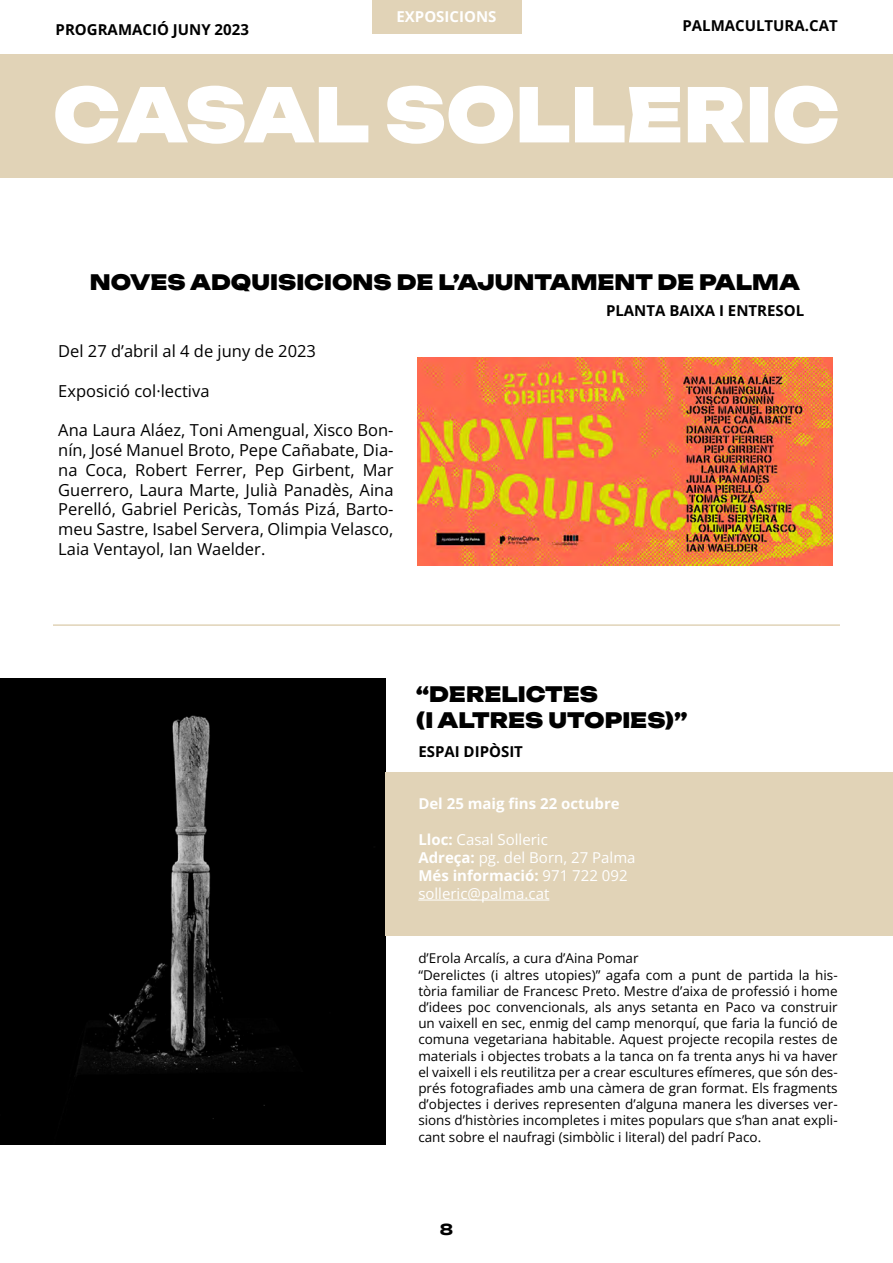
<style>
.page{position:relative;width:893px;height:1263px;background:#fff}
.page>*{position:absolute;margin:0;border:0;box-sizing:border-box;transform-origin:0 0}
.t1{font:900 21px/25.2px "Unbounded";color:#000}
.t2{font:16.5px/19.8px "Open Sans";color:#000;text-align:justify}
.t3{font:15px/18px "Open Sans";color:#fff}
.t4{font:700 15px "Open Sans";color:#000}
.t5{font:700 15px "Open Sans";color:#fff}
.t6{font:700 15px "Unbounded";color:#000}
.t7{font:13.5px/16.2px "Open Sans";color:#000}
.s1{font-weight:700}
</style>
<div class="page">
<div style="left:0;top:54px;width:893px;height:124px;background:#e1d3b7"></div>
<svg style="left:55px;top:86px;width:783px;height:58px;fill:#fff"></svg>
<img style="left:0;top:679px;width:386px;height:465px">
<div style="left:372px;top:0;width:149px;height:34px;background:#e1d3b7"></div>
<div style="left:386px;top:772px;width:507px;height:163px;background:#e1d3b7"></div>
<hr style="left:418px;top:900px;width:131px;height:1px;background:#fff">
<img style="left:417px;top:358px;width:415px;height:207px">
<hr style="left:53px;top:624px;width:787px;height:2px;background:#e1d3b7">
<p class="t5" style="left:397px;top:6px;width:101px">EXPOSICIONS</p>
<p class="t4" style="left:56px;top:19px;width:195px">PROGRAMACIÓ JUNY 2023</p>
<p class="t4" style="left:682px;top:15px;width:157px">PALMACULTURA.CAT</p>
<h1 class="t1" style="left:90px;top:268px;width:712px">NOVES ADQUISICIONS DE L’AJUNTAMENT DE PALMA</h1>
<p class="t2" style="left:58px;top:341px;width:259px">Del 27 d’abril al 4 de juny de 2023</p>
<p class="t2" style="left:58px;top:380px;width:153px">Exposició col·lectiva</p>
<p class="t2" style="left:58px;top:420px;width:337px">Ana Laura Aláez, Toni Amengual, Xisco Bon&shy;nín, José Manuel Broto, Pepe Cañabate, Dia&shy;na Coca, Robert Ferrer, Pep Girbent, Mar Guerrero, Laura Marte, Julià Panadès, Aina Perelló, Gabriel Pericàs, Tomás Pizá, Barto&shy;meu Sastre, Isabel Servera, Olimpia Velasco, Laia Ventayol, Ian Waelder.</p>
<p class="t4" style="left:606px;top:300px;width:200px">PLANTA BAIXA I ENTRESOL</p>
<h1 class="t1" style="left:416px;top:680px;width:273px">“DERELICTES<br>(I ALTRES UTOPIES)”</h1>
<p class="t4" style="left:418px;top:741px;width:106px">ESPAI DIPÒSIT</p>
<p class="t5" style="left:418px;top:793px;width:203px">Del 25 maig fins 22 octubre</p>
<p class="t3" style="left:418px;top:830px;width:219px"><span class="s1">Lloc:</span> Casal Solleric<br><span class="s1">Adreça:</span> pg. del Born, 27 Palma<br><span class="s1">Més informació:</span> 971 722 092 solleric@palma.cat</p>
<p class="t7" style="left:418px;top:950px;width:421px">d’Erola Arcalís, a cura d’Aina Pomar<br>“Derelictes (i altres utopies)” agafa com a punt de partida la his&shy;tòria familiar de Francesc Preto. Mestre d’aixa de professió i home d’idees poc convencionals, als anys setanta en Paco va construir un vaixell en sec, enmig del camp menorquí, que faria la funció de comuna vegetariana habitable. Aquest projecte recopila restes de materials i objectes trobats a la tanca on fa trenta anys hi va haver el vaixell i els reutilitza per a crear escultures efímeres, que són des&shy;prés fotografiades amb una càmera de gran format. Els fragments d’objectes i derives representen d’alguna manera les diverses ver&shy;sions d’històries incompletes i mites populars que s’han anat expli&shy;cant sobre el naufragi (simbòlic i literal) del padrí Paco.</p>
<p class="t6" style="left:440px;top:1217px;width:15px">8</p>
</div>
